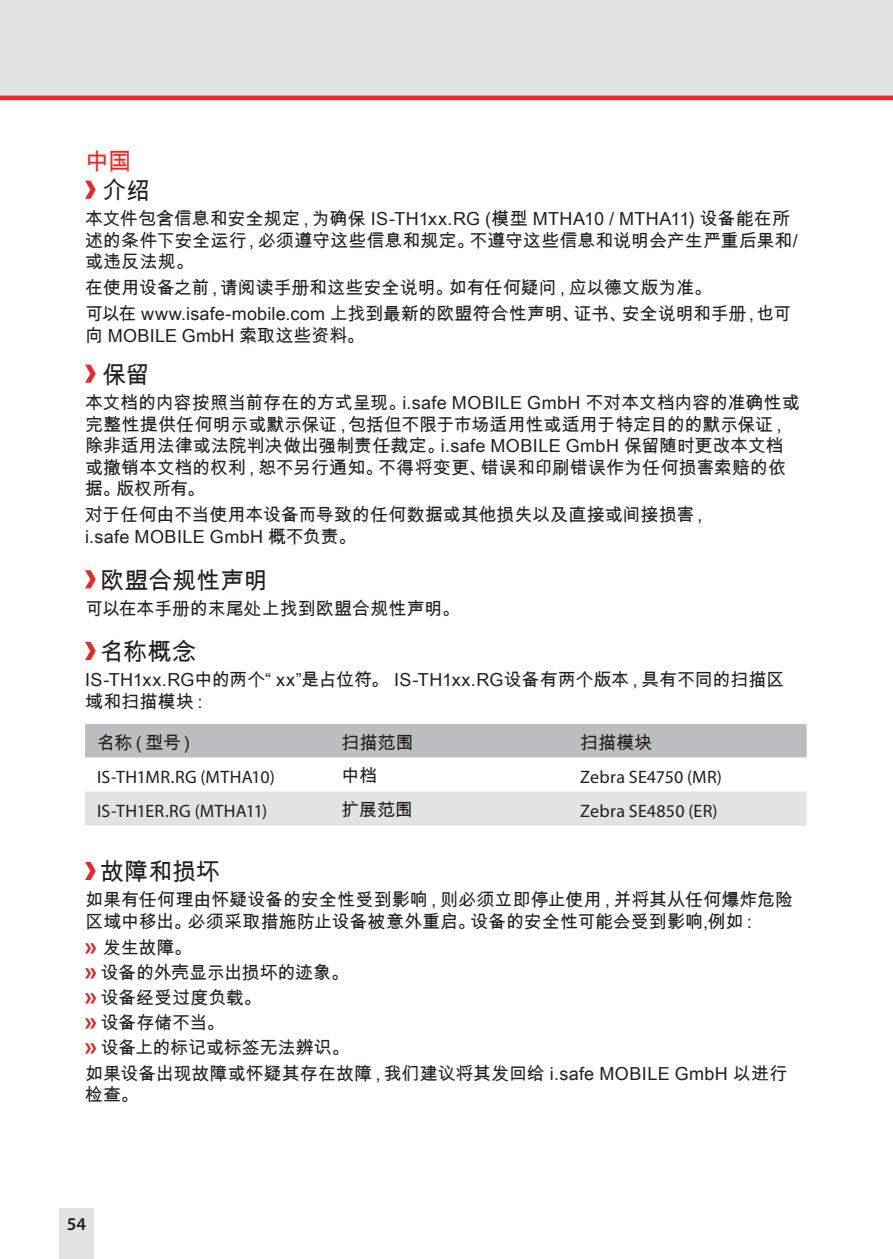
<style>
.page{position:relative;width:893px;height:1259px;background:#fff}
.page>*{position:absolute;margin:0;border:0;box-sizing:border-box;transform-origin:0 0}
.t1{font:24px "Arial Unicode MS";letter-spacing:-.005em;color:#231f20}
.t2{font:24px "Arial Unicode MS";color:#ea2922}
.t3{font:18px/21.6px "Arial Unicode MS";color:#231f20}
.t4{font:18px "Myriad Pro";letter-spacing:.01em;color:#231f20}
.t5{font:600 18px "Myriad Pro";color:#231f20}
</style>
<div class="page">
<div style="left:60px;top:1208px;width:34px;height:51px;background:#e1e2e4"></div>
<div style="left:0;top:0;width:893px;height:101px;background:#e1e2e4"></div>
<hr style="left:0;top:96px;width:893px;height:4px;background:#ea2922">
<svg style="left:85px;top:181px;width:11px;height:18px"></svg>
<svg style="left:85px;top:365px;width:11px;height:18px"></svg>
<svg style="left:85px;top:570px;width:11px;height:18px"></svg>
<svg style="left:85px;top:642px;width:11px;height:18px"></svg>
<div style="left:85px;top:724px;width:722px;height:33px;background:#bcbdc0"></div>
<div style="left:85px;top:791px;width:722px;height:34px;background:#e1e2e4"></div>
<svg style="left:85px;top:862px;width:11px;height:18px"></svg>
<svg style="left:85px;top:943px;width:11px;height:10px"></svg>
<svg style="left:85px;top:968px;width:11px;height:10px"></svg>
<svg style="left:85px;top:993px;width:11px;height:10px"></svg>
<svg style="left:85px;top:1018px;width:11px;height:10px"></svg>
<svg style="left:85px;top:1043px;width:11px;height:10px"></svg>
<h1 class="t2" style="left:85px;top:144px;width:48px">中国</h1>
<h1 class="t1" style="left:102px;top:173px;width:49px">介绍</h1>
<p class="t3" style="left:85px;top:207px;width:714px">本文件包含信息和安全规定，为确保 IS-TH1xx.RG (模型 MTHA10 / MTHA11) 设备能在所述的条件下安全运行，必须遵守这些信息和规定。不遵守这些信息和说明会产生严重后果和/或违反法规。</p>
<p class="t3" style="left:85px;top:274px;width:707px;line-height:25.8px">在使用设备之前，请阅读手册和这些安全说明。如有任何疑问，应以德文版为准。<br>可以在 www.isafe-mobile.com 上找到最新的欧盟符合性声明、证书、安全说明和手册，也可</p>
<p class="t3" style="left:85px;top:324px;width:281px">向 MOBILE GmbH 索取这些资料。</p>
<h1 class="t1" style="left:102px;top:357px;width:49px">保留</h1>
<p class="t3" style="left:85px;top:391px;width:716px">本文档的内容按照当前存在的方式呈现。i.safe MOBILE GmbH 不对本文档内容的准确性或完整性提供任何明示或默示保证，包括但不限于市场适用性或适用于特定目的的默示保证，除非适用法律或法院判决做出强制责任裁定。i.safe MOBILE GmbH 保留随时更改本文档或撤销本文档的权利，恕不另行通知。不得将变更、错误和印刷错误作为任何损害索赔的依据。版权所有。</p>
<p class="t3" style="left:85px;top:504px;width:625px">对于任何由不当使用本设备而导致的任何数据或其他损失以及直接或间接损害，i.safe MOBILE GmbH 概不负责。</p>
<h1 class="t1" style="left:100px;top:563px;width:169px">欧盟合规性声明</h1>
<p class="t3" style="left:85px;top:597px;width:377px">可以在本手册的末尾处上找到欧盟合规性声明。</p>
<h1 class="t1" style="left:100px;top:634px;width:97px">名称概念</h1>
<p class="t3" style="left:85px;top:668px;width:701px">IS-TH1xx.RG中的两个“ xx”是占位符。 IS-TH1xx.RG设备有两个版本，具有不同的扫描区域和扫描模块：</p>
<p class="t3" style="left:97px;top:731px;width:100px">名称（型号）</p>
<p class="t3" style="left:342px;top:731px;width:74px">扫描范围</p>
<p class="t3" style="left:580px;top:731px;width:74px">扫描模块</p>
<p class="t4" style="left:97px;top:766px;width:179px">IS-TH1MR.RG (MTHA10)</p>
<p class="t3" style="left:342px;top:765px;width:37px">中档</p>
<p class="t4" style="left:580px;top:766px;width:143px">Zebra SE4750 (MR)</p>
<p class="t4" style="left:97px;top:800px;width:172px">IS-TH1ER.RG (MTHA11)</p>
<p class="t3" style="left:342px;top:799px;width:73px">扩展范围</p>
<p class="t4" style="left:580px;top:800px;width:139px">Zebra SE4850 (ER)</p>
<h1 class="t1" style="left:100px;top:854px;width:121px">故障和损坏</h1>
<p class="t3" style="left:85px;top:888px;width:709px">如果有任何理由怀疑设备的安全性受到影响，则必须立即停止使用，并将其从任何爆炸危险区域中移出。必须采取措施防止设备被意外重启。设备的安全性可能会受到影响,例如：</p>
<p class="t3" style="left:103px;top:936px;width:91px">发生故障。</p>
<p class="t3" style="left:101px;top:961px;width:250px">设备的外壳显示出损坏的迹象。</p>
<p class="t3" style="left:101px;top:986px;width:163px">设备经受过度负载。</p>
<p class="t3" style="left:101px;top:1011px;width:125px">设备存储不当。</p>
<p class="t3" style="left:101px;top:1036px;width:250px">设备上的标记或标签无法辨识。</p>
<p class="t3" style="left:85px;top:1062px;width:704px">如果设备出现故障或怀疑其存在故障，我们建议将其发回给 i.safe MOBILE GmbH 以进行</p>
<p class="t3" style="left:85px;top:1083px;width:55px">检查。</p>
<p class="t5" style="left:67px;top:1212px;width:21px">54</p>
</div>
